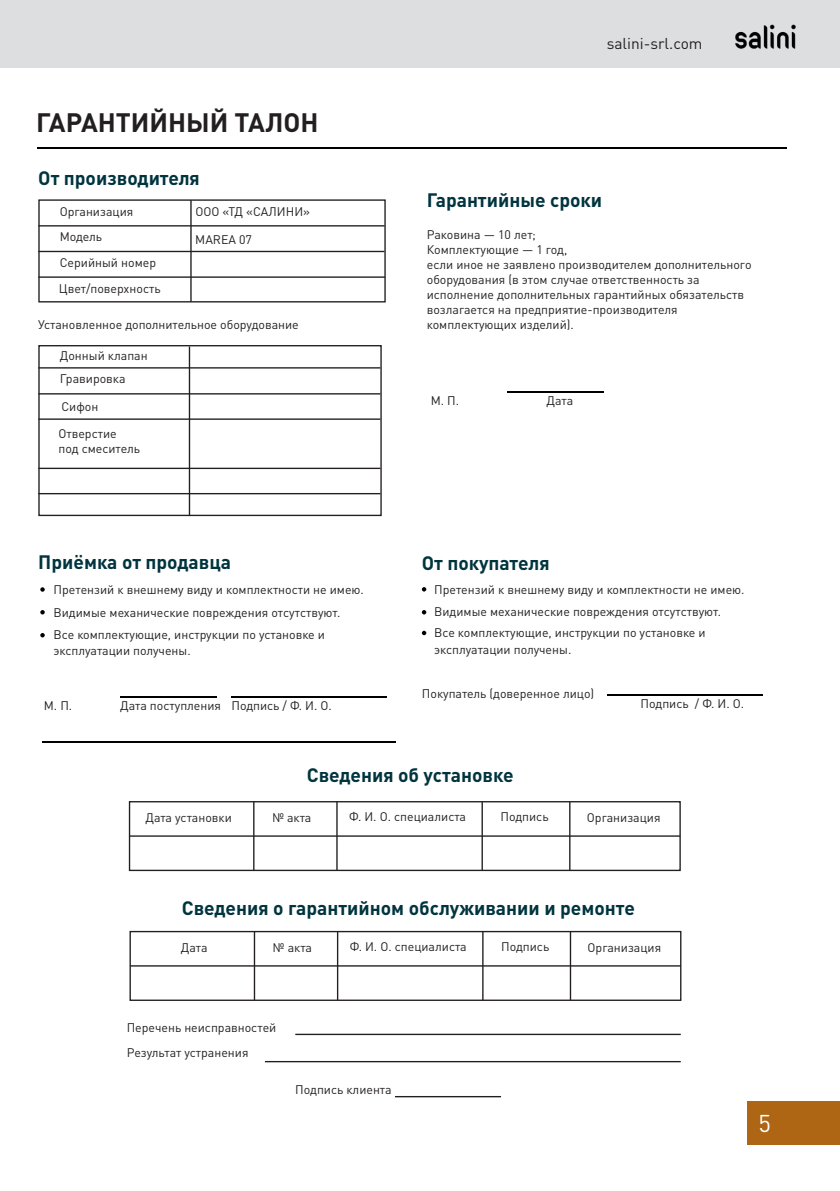
<style>
.page{position:relative;width:840px;height:1191px;background:#fff}
.page>*{position:absolute;margin:0;border:0;box-sizing:border-box;transform-origin:0 0}
.t1{font:700 26.4px "DIN Pro";color:#231f20}
.t2{font:24px "DIN Pro";color:#fff}
.t3{font:700 19.2px "DIN Pro";color:#00343e}
.t4{font:15.6px "DIN Pro";color:#231f20}
.t5{font:12.4px "DIN Pro";color:#231f20}
</style>
<div class="page">
<div style="left:746px;top:1101px;width:93px;height:44px;background:#ae6514"></div>
<div style="left:0;top:0;width:839px;height:67px;background:#dddee0"></div>
<img style="left:735px;top:24px;width:61px;height:25px">
<hr style="left:37px;top:147px;width:749px;height:2px;background:#000">
<hr style="left:120px;top:696px;width:97px;height:2px;background:#000">
<hr style="left:231px;top:696px;width:156px;height:2px;background:#000">
<hr style="left:606px;top:694px;width:156px;height:2px;background:#000">
<div style="left:38px;top:199px;width:347px;height:103px;border:1px solid #231f20"></div>
<hr style="left:38px;top:225px;width:346px;height:1px;background:#231f20">
<hr style="left:38px;top:251px;width:346px;height:1px;background:#231f20">
<hr style="left:38px;top:276px;width:347px;height:2px;background:#231f20">
<hr style="left:190px;top:200px;width:1px;height:102px;background:#231f20">
<div style="left:38px;top:345px;width:343px;height:171px;border:1px solid #231f20"></div>
<hr style="left:38px;top:367px;width:342px;height:1px;background:#231f20">
<hr style="left:38px;top:393px;width:342px;height:1px;background:#231f20">
<hr style="left:38px;top:418px;width:342px;height:2px;background:#231f20">
<hr style="left:38px;top:468px;width:342px;height:1px;background:#231f20">
<hr style="left:38px;top:493px;width:342px;height:1px;background:#231f20">
<div style="left:129px;top:801px;width:551px;height:70px;border:1px solid #231f20"></div>
<hr style="left:129px;top:835px;width:550px;height:1px;background:#231f20">
<hr style="left:253px;top:801px;width:1px;height:69px;background:#231f20">
<hr style="left:336px;top:801px;width:1px;height:69px;background:#231f20">
<hr style="left:481px;top:801px;width:1px;height:69px;background:#231f20">
<hr style="left:569px;top:801px;width:1px;height:69px;background:#231f20">
<hr style="left:295px;top:1033px;width:385px;height:2px;background:#231f20">
<hr style="left:265px;top:1061px;width:415px;height:1px;background:#231f20">
<hr style="left:395px;top:1096px;width:105px;height:1px;background:#231f20">
<div style="left:129px;top:931px;width:552px;height:70px;border:1px solid #231f20"></div>
<hr style="left:130px;top:965px;width:550px;height:1px;background:#231f20">
<hr style="left:254px;top:931px;width:1px;height:69px;background:#231f20">
<hr style="left:337px;top:931px;width:1px;height:69px;background:#231f20">
<hr style="left:482px;top:931px;width:1px;height:69px;background:#231f20">
<hr style="left:569px;top:931px;width:2px;height:69px;background:#231f20">
<svg style="left:40px;top:587px;width:5px;height:5px"></svg>
<svg style="left:40px;top:610px;width:5px;height:4px"></svg>
<svg style="left:40px;top:633px;width:5px;height:4px"></svg>
<svg style="left:421px;top:587px;width:5px;height:4px"></svg>
<svg style="left:421px;top:610px;width:5px;height:4px"></svg>
<svg style="left:421px;top:631px;width:5px;height:4px"></svg>
<hr style="left:189px;top:346px;width:1px;height:170px;background:#231f20">
<hr style="left:506px;top:391px;width:97px;height:2px;background:#000">
<hr style="left:42px;top:740px;width:353px;height:2px;background:#000">
<p class="t1" style="left:36px;top:101px;width:283px">ГАРАНТИЙНЫЙ ТАЛОН</p>
<p class="t3" style="left:38px;top:162px;width:163px">От производителя</p>
<p class="t5" style="left:60px;top:202px;width:75px">Организация</p>
<p class="t5" style="left:60px;top:227px;width:44px">Модель</p>
<p class="t5" style="left:60px;top:253px;width:98px">Серийный номер</p>
<p class="t5" style="left:59px;top:279px;width:103px">Цвет/поверхность</p>
<p class="t5" style="left:195px;top:202px;width:116px">ООО «ТД «САЛИНИ»</p>
<p class="t5" style="left:195px;top:230px;width:58px">MAREA 07</p>
<p class="t5" style="left:38px;top:315px;width:262px">Установленное дополнительное оборудование</p>
<p class="t5" style="left:60px;top:346px;width:89px">Донный клапан</p>
<p class="t5" style="left:60px;top:369px;width:67px">Гравировка</p>
<p class="t5" style="left:61px;top:396px;width:38px">Сифон</p>
<p class="t5" style="left:58px;top:423px;width:60px">Отверстие</p>
<p class="t5" style="left:58px;top:438px;width:83px">под смеситель</p>
<p class="t4" style="left:606px;top:31px;width:97px">salini-srl.com</p>
<p class="t3" style="left:426px;top:183px;width:177px">Гарантийные сроки</p>
<p class="t5" style="left:426px;top:224px;width:110px">Раковина — 10 лет;</p>
<p class="t5" style="left:426px;top:239px;width:142px">Комплектующие — 1 год,</p>
<p class="t5" style="left:426px;top:254px;width:326px">если иное не заявлено производителем дополнительного</p>
<p class="t5" style="left:426px;top:270px;width:274px">оборудования (в этом случае ответственность за</p>
<p class="t5" style="left:426px;top:285px;width:318px">исполнение дополнительных гарантийных обязательств</p>
<p class="t5" style="left:426px;top:300px;width:252px">возлагается на предприятие-производителя</p>
<p class="t5" style="left:426px;top:315px;width:148px">комплектующих изделий).</p>
<p class="t5" style="left:430px;top:390px;width:30px">М. П.</p>
<p class="t5" style="left:546px;top:390px;width:28px">Дата</p>
<p class="t3" style="left:38px;top:546px;width:194px">Приёмка от продавца</p>
<p class="t5" style="left:54px;top:579px;width:312px">Претензий к внешнему виду и комплектности не имею.</p>
<p class="t5" style="left:54px;top:602px;width:288px">Видимые механические повреждения отсутствуют.</p>
<p class="t5" style="left:54px;top:624px;width:273px">Все комплектующие, инструкции по установке и</p>
<p class="t5" style="left:54px;top:641px;width:138px">эксплуатации получены.</p>
<p class="t5" style="left:44px;top:696px;width:30px">М. П.</p>
<p class="t5" style="left:120px;top:696px;width:102px">Дата поступления</p>
<p class="t5" style="left:231px;top:696px;width:102px">Подпись / Ф. И. О.</p>
<p class="t3" style="left:421px;top:547px;width:129px">От покупателя</p>
<p class="t5" style="left:434px;top:579px;width:312px">Претензий к внешнему виду и комплектности не имею.</p>
<p class="t5" style="left:434px;top:601px;width:288px">Видимые механические повреждения отсутствуют.</p>
<p class="t5" style="left:434px;top:623px;width:273px">Все комплектующие, инструкции по установке и</p>
<p class="t5" style="left:434px;top:639px;width:138px">эксплуатации получены.</p>
<p class="t5" style="left:421px;top:684px;width:174px">Покупатель (доверенное лицо)</p>
<p class="t5" style="left:640px;top:693px;width:105px">Подпись / Ф. И. О.</p>
<p class="t3" style="left:306px;top:759px;width:208px">Сведения об установке</p>
<p class="t5" style="left:145px;top:807px;width:88px">Дата установки</p>
<p class="t5" style="left:272px;top:807px;width:41px">№ акта</p>
<p class="t5" style="left:349px;top:806px;width:118px">Ф. И. О. специалиста</p>
<p class="t5" style="left:500px;top:806px;width:50px">Подпись</p>
<p class="t5" style="left:586px;top:808px;width:75px">Организация</p>
<p class="t3" style="left:182px;top:892px;width:454px">Сведения о гарантийном обслуживании и ремонте</p>
<p class="t5" style="left:181px;top:937px;width:28px">Дата</p>
<p class="t5" style="left:273px;top:937px;width:41px">№ акта</p>
<p class="t5" style="left:350px;top:936px;width:118px">Ф. И. О. специалиста</p>
<p class="t5" style="left:501px;top:936px;width:50px">Подпись</p>
<p class="t5" style="left:587px;top:937px;width:75px">Организация</p>
<p class="t5" style="left:127px;top:1017px;width:151px">Перечень неисправностей</p>
<p class="t5" style="left:127px;top:1043px;width:123px">Результат устранения</p>
<p class="t5" style="left:295px;top:1079px;width:98px">Подпись клиента</p>
<p class="t2" style="left:758px;top:1104px;width:14px">5</p>
</div>
